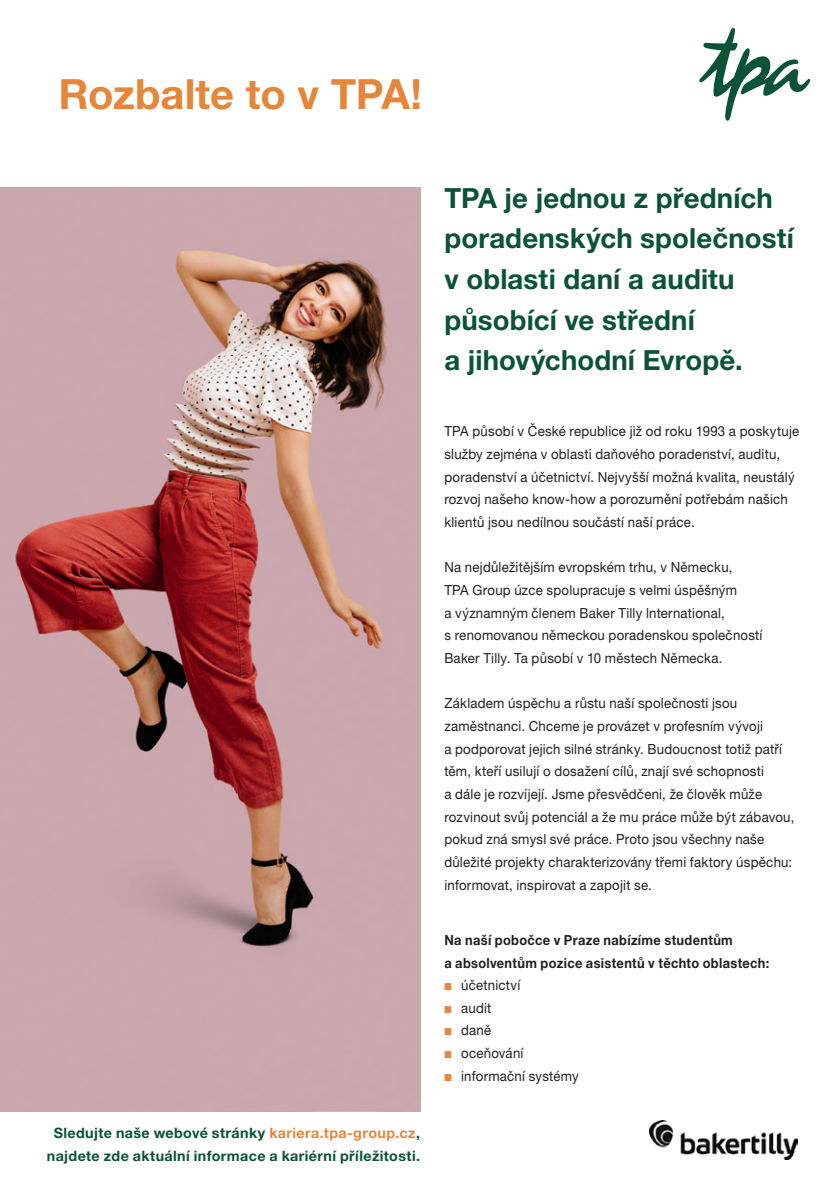
<style>
.page{position:relative;width:840px;height:1191px;background:#fff}
.page>*{position:absolute;margin:0;border:0;box-sizing:border-box;transform-origin:0 0}
.t1{font:700 41.8px "Helvetica Neue LT Pro";letter-spacing:-.005em;color:#e5863b}
.t2{font:700 27.8px/40.8px "Helvetica Neue LT Pro";letter-spacing:.005em;color:#0a5337}
.t3{font:700 14.4px "Helvetica Neue LT Pro";letter-spacing:.025em;color:#0a5337}
.t4{font:14px/22.6px "Helvetica Neue LT Pro";letter-spacing:.015em;color:#231f20;scale:.95 1}
.t5{font:700 14px/22.6px "Helvetica Neue LT Pro";letter-spacing:.025em;color:#231f20;scale:.92 1}
.s1{color:#e5863b}
</style>
<div class="page">
<img style="left:0;top:188px;width:420px;height:923px">
<svg style="left:699px;top:28px;width:110px;height:93px"></svg>
<img style="left:649px;top:1120px;width:148px;height:39px">
<p class="t1" style="left:58px;top:68px;width:365px">Rozbalte to v TPA!</p>
<p class="t3" style="left:54px;top:1124px;width:367px">Sledujte naše webové stránky <span class="s1">kariera.tpa-group.cz</span>,</p>
<p class="t3" style="left:47px;top:1146px;width:374px">najdete zde aktuální informace a kariérní příležitosti.</p>
<p class="t2" style="left:444px;top:177px;width:351px">TPA je jednou z předních poradenských společností v oblasti daní a auditu působící ve střední<br>a jihovýchodní Evropě.</p>
<p class="t4" style="left:444px;top:420px;width:375px">TPA působí v České republice již od roku 1993 a poskytuje služby zejména v oblasti daňového poradenství, auditu, poradenství a účetnictví. Nejvyšší možná kvalita, neustálý rozvoj našeho know-how a porozumění potřebám našich klientů jsou nedílnou součástí naší práce.</p>
<p class="t4" style="left:444px;top:556px;width:309px">Na nejdůležitějším evropském trhu, v Německu,<br>TPA Group úzce spolupracuje s velmi úspěšným a významným členem Baker Tilly lnternational,</p>
<p class="t4" style="left:444px;top:624px;width:336px">s renomovanou německou poradenskou společností<br>Baker Tilly. Ta působí v 10 městech Německa.</p>
<p class="t4" style="left:444px;top:692px;width:370px">Základem úspěchu a růstu naší společnosti jsou zaměstnanci. Chceme je provázet v profesním vývoji<br>a podporovat jejich silné stránky. Budoucnost totiž patří těm, kteří usilují o dosažení cílů, znají své schopnosti<br>a dále je rozvíjejí. Jsme přesvědčeni, že člověk může rozvinout svůj potenciál a že mu práce může být zábavou, pokud zná smysl své práce. Proto jsou všechny naše důležité projekty charakterizovány třemi faktory úspěchu: informovat, inspirovat a zapojit se.</p>
<p class="t5" style="left:444px;top:928px;width:354px">Na naší pobočce v Praze nabízíme studentům<br>a absolventům pozice asistentů v těchto oblastech:</p>
<p class="t4" style="left:444px;top:973px;width:81px"><span class="s1">■</span> účetnictví</p>
<p class="t4" style="left:444px;top:996px;width:51px"><span class="s1">■</span> audit</p>
<p class="t4" style="left:444px;top:1019px;width:51px"><span class="s1">■</span> daně</p>
<p class="t4" style="left:444px;top:1041px;width:85px"><span class="s1">■</span> oceňování</p>
<p class="t4" style="left:444px;top:1064px;width:143px"><span class="s1">■</span> informační systémy</p>
</div>
